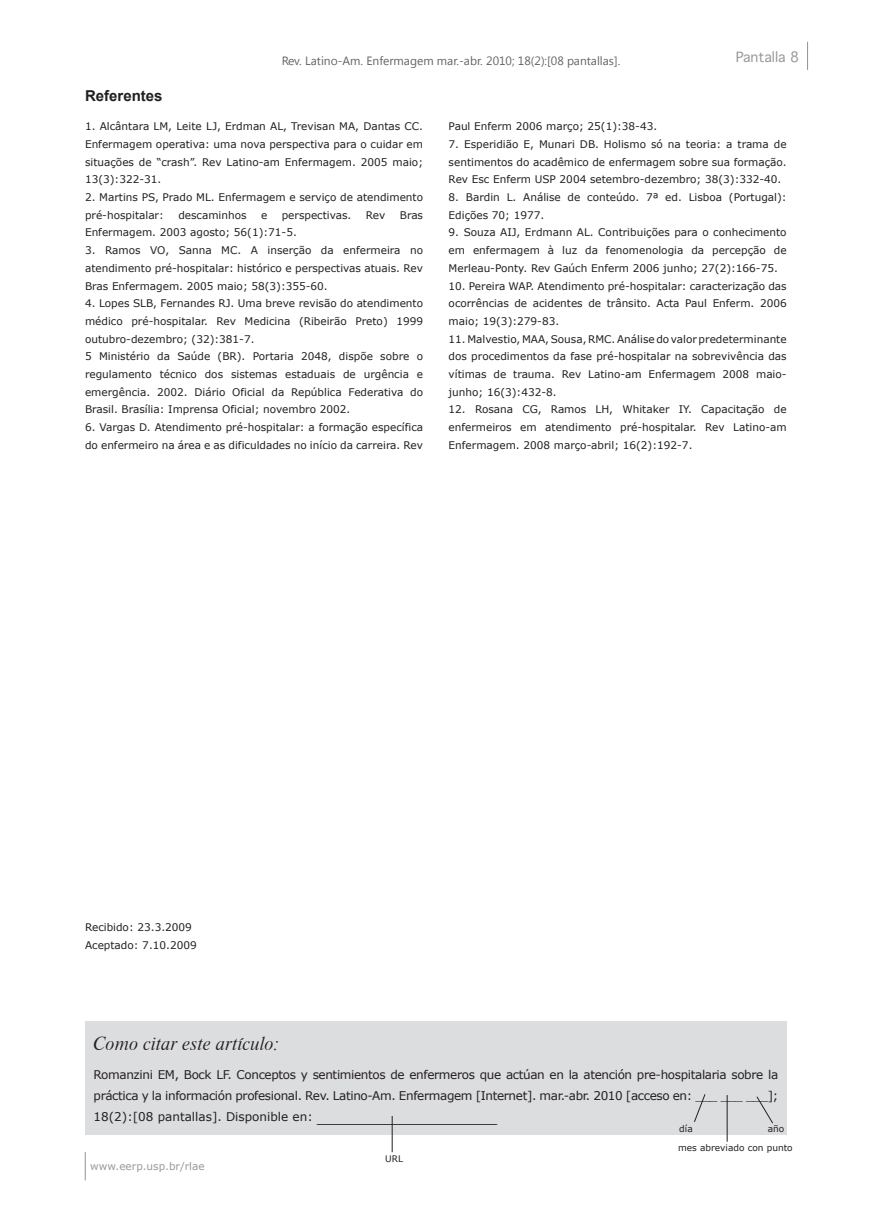
<style>
.page{position:relative;width:893px;height:1212px;background:#fff}
.page>*{position:absolute;margin:0;border:0;box-sizing:border-box;transform-origin:0 0}
.t1{font:18px "Dutch 801 BT Italic Headline";letter-spacing:.02em;color:#231f20}
._13__Seção{font:700 15px "Arial";color:#231f20}
.t2{font:13.5px "Geneva";color:#6c6d70}
.t3{font:12px/21px "Verdana";letter-spacing:-.015em;color:#231f20;text-align:justify}
.t4{font:12px "Segoe UI";color:#231f20}
._18__Referências{font:10.5px/17.7px "Verdana";color:#231f20;text-align:justify}
.t5{font:10.5px "Verdana";color:#6c6d70}
._18__Referências-2{font:9px "Verdana";color:#231f20}
.s1{font-family:"Times New Roman";font-size:18px}
</style>
<div class="page">
<svg style="left:85px;top:1152px;width:1px;height:28px"></svg>
<svg style="left:807px;top:42px;width:1px;height:28px"></svg>
<div style="left:85px;top:1021px;width:702px;height:114px;background:#dcdddf"></div>
<hr style="left:392px;top:1116px;width:1px;height:36px;background:#231f20">
<svg style="left:694px;top:1094px;width:11px;height:28px"></svg>
<hr style="left:727px;top:1095px;width:1px;height:47px;background:#231f20">
<svg style="left:756px;top:1096px;width:17px;height:28px"></svg>
<p class="t4" style="left:281px;top:52px;width:341px">Rev. Latino-Am. Enfermagem mar.-abr. 2010; 18(2):[08 pantallas].</p>
<p class="t2" style="left:735px;top:49px;width:65px">Pantalla 8</p>
<p class="_13__Seção" style="left:85px;top:86px;width:79px">Referentes</p>
<p class="_18__Referências" style="left:85px;top:117px;width:340px">1. Alcântara LM, Leite LJ, Erdman AL, Trevisan MA, Dantas CC.<br>Enfermagem operativa: uma nova perspectiva para o cuidar em situações de “crash”. Rev Latino-am Enfermagem. 2005 maio; 13(3):322-31.</p>
<p class="_18__Referências" style="left:85px;top:188px;width:340px">2. Martins PS, Prado ML. Enfermagem e serviço de atendimento pré-hospitalar:</p>
<p class="_18__Referências" style="left:178px;top:206px;width:70px">descaminhos</p>
<p class="_18__Referências" style="left:261px;top:206px;width:8px">e</p>
<p class="_18__Referências" style="left:282px;top:206px;width:71px">perspectivas.</p>
<p class="_18__Referências" style="left:366px;top:206px;width:21px">Rev</p>
<p class="_18__Referências" style="left:400px;top:206px;width:25px">Bras</p>
<p class="_18__Referências" style="left:85px;top:223px;width:213px">Enfermagem. 2003 agosto; 56(1):71-5.</p>
<p class="_18__Referências" style="left:85px;top:241px;width:340px">3. Ramos VO, Sanna MC. A inserção da enfermeira no atendimento pré-hospitalar: histórico e perspectivas atuais. Rev Bras Enfermagem. 2005 maio; 58(3):355-60.</p>
<p class="_18__Referências" style="left:85px;top:294px;width:340px">4. Lopes SLB, Fernandes RJ. Uma breve revisão do atendimento médico pré-hospitalar. Rev Medicina (Ribeirão Preto) 1999 outubro-dezembro; (32):381-7.</p>
<p class="_18__Referências" style="left:85px;top:347px;width:340px">5 Ministério da Saúde (BR). Portaria 2048, dispõe sobre o regulamento técnico dos sistemas estaduais de urgência e emergência. 2002. Diário Oficial da República Federativa do Brasil. Brasília: Imprensa Oficial; novembro 2002.</p>
<p class="_18__Referências" style="left:85px;top:418px;width:340px">6. Vargas D. Atendimento pré-hospitalar: a formação específica do enfermeiro na área e as dificuldades no início da carreira. Rev</p>
<p class="_18__Referências" style="left:449px;top:117px;width:210px">Paul Enferm 2006 março; 25(1):38-43.</p>
<p class="_18__Referências" style="left:449px;top:135px;width:340px">7. Esperidião E, Munari DB. Holismo só na teoria: a trama de sentimentos do acadêmico de enfermagem sobre sua formação.<br>Rev Esc Enferm USP 2004 setembro-dezembro; 38(3):332-40.</p>
<p class="_18__Referências" style="left:449px;top:188px;width:340px">8. Bardin L. Análise de conteúdo. 7ª ed. Lisboa (Portugal):<br>Edições 70; 1977.</p>
<p class="_18__Referências" style="left:449px;top:223px;width:340px">9. Souza AIJ, Erdmann AL. Contribuições para o conhecimento em enfermagem à luz da fenomenologia da percepção de Merleau-Ponty. Rev Gaúch Enferm 2006 junho; 27(2):166-75.</p>
<p class="_18__Referências" style="left:449px;top:276px;width:340px">10. Pereira WAP. Atendimento pré-hospitalar: caracterização das ocorrências de acidentes de trânsito. Acta Paul Enferm. 2006 maio; 19(3):279-83.</p>
<p class="_18__Referências" style="left:449px;top:330px;width:340px">11. Malvestio, MAA, Sousa, RMC. Análise do valor predeterminante dos procedimentos da fase pré-hospitalar na sobrevivência das vítimas de trauma. Rev Latino-am Enfermagem 2008 maio&shy;junho; 16(3):432-8.</p>
<p class="_18__Referências" style="left:449px;top:400px;width:340px">12. Rosana CG, Ramos LH, Whitaker IY. Capacitação de enfermeiros em atendimento pré-hospitalar. Rev Latino-am Enfermagem. 2008 março-abril; 16(2):192-7.</p>
<p class="_18__Referências" style="left:85px;top:918px;width:108px">Recibido: 23.3.2009</p>
<p class="_18__Referências" style="left:85px;top:936px;width:113px">Aceptado: 7.10.2009</p>
<p class="t1" style="left:94px;top:1032px;width:187px">Como citar este artículo:</p>
<p class="t3" style="left:94px;top:1064px;width:686px">Romanzini EM, Bock LF. Conceptos y sentimientos de enfermeros que actúan en la atención pre-hospitalaria sobre la práctica y la información profesional. Rev. Latino-Am. Enfermagem [Internet]. mar.-abr. 2010 [acceso en: ___ ___ ___]; 18(2):[08 pantallas]. Disponible en: <span class="s1">____________________</span></p>
<p class="_18__Referências-2" style="left:768px;top:1122px;width:18px">año</p>
<p class="_18__Referências-2" style="left:679px;top:1123px;width:15px">día</p>
<p class="_18__Referências-2" style="left:678px;top:1142px;width:116px">mes abreviado con punto</p>
<p class="t5" style="left:90px;top:1160px;width:116px">www.eerp.usp.br/rlae</p>
<p class="_18__Referências-2" style="left:385px;top:1153px;width:19px">URL</p>
</div>
